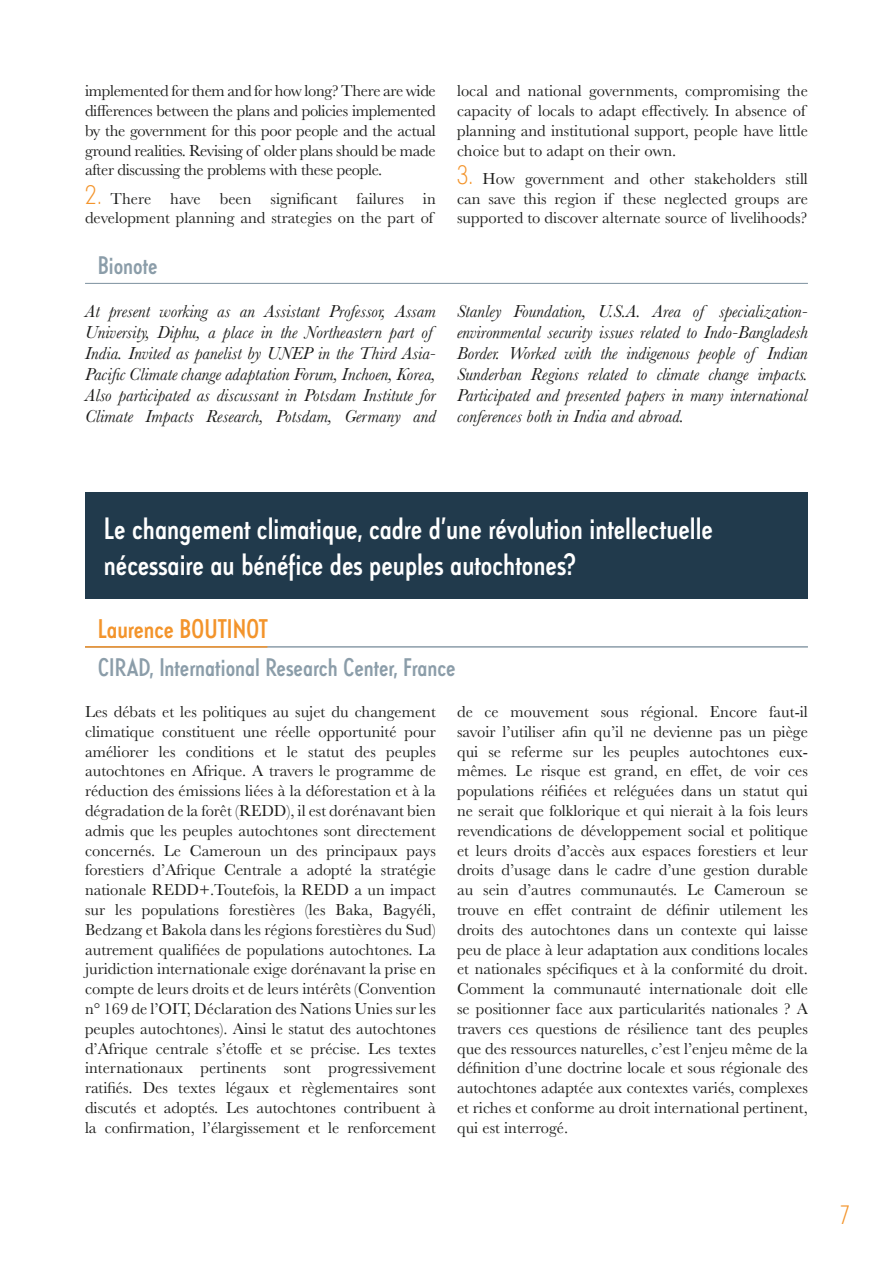
<style>
.page{position:relative;width:893px;height:1263px;background:#fff}
.page>*{position:absolute;margin:0;border:0;box-sizing:border-box;transform-origin:0 0}
.t1{font:500 condensed 30px/36px "Guildford Pro";color:#fff}
.t2{font:300 condensed 27px "Guildford Pro";color:#f3942b}
.t3{font:500 condensed 26.25px "Guildford Pro";color:#f3942b}
.t4{font:500 condensed 24.75px "Guildford Pro";color:#8b9da9}
.t5{font:italic 18px/21px "Baskerville";color:#1d1d1b}
.t6{font:16.5px/19.8px "Baskerville";color:#1d1d1b;text-align:justify}
.s1{font-family:"Guildford Pro";font-weight:300;font-stretch:condensed;font-size:27px;color:#f3942b}
</style>
<div class="page">
<hr style="left:85px;top:283px;width:723px;height:1px;background:#8b9da9">
<hr style="left:85px;top:646px;width:723px;height:2px;background:#8b9da9">
<hr style="left:85px;top:646px;width:182px;height:2px;background:#f3942b">
<div style="left:85px;top:492px;width:723px;height:107px;background:#213a4c"></div>
<p class="t6" style="left:85px;top:81px;width:352px">implemented for them and for how long? There are wide differences between the plans and policies implemented by the government for this poor people and the actual ground realities. Revising of older plans should be made after discussing the problems with these people.</p>
<p class="t6" style="left:85px;top:189px;width:352px"><span class="s1">2.</span> There have been significant failures in development planning and strategies on the part of</p>
<p class="t6" style="left:457px;top:81px;width:352px;text-align:left">local and national governments, compromising the capacity of locals to adapt effectively. In absence of planning and institutional support, people have little choice but to adapt on their own.</p>
<p class="t6" style="left:457px;top:169px;width:352px"><span class="s1">3.</span> How government and other stakeholders still can save this region if these neglected groups are supported to discover alternate source of livelihoods?</p>
<h3 class="t4" style="left:98px;top:250px;width:61px">Bionote</h3>
<p class="t5" style="left:85px;top:300px;width:352px">At present working as an Assistant Professor, Assam University, Diphu, a place in the Northeastern part of India. Invited as panelist by UNEP in the Third Asia-Pacific Climate change adaptation Forum, Inchoen, Korea, Also participated as discussant in Potsdam Institute for Climate Impacts Research, Potsdam, Germany and</p>
<p class="t5" style="left:457px;top:300px;width:352px;text-align:justify">Stanley Foundation, U.S.A. Area of specialization&shy;environmental security issues related to Indo-Bangladesh Border. Worked with the indigenous people of Indian Sunderban Regions related to climate change impacts.<br>Participated and presented papers in many international conferences both in India and abroad.</p>
<h1 class="t1" style="left:104px;top:510px;width:611px">Le changement climatique, cadre d’une révolution intellectuelle nécessaire au bénéfice des peuples autochtones?</h1>
<h3 class="t3" style="left:98px;top:611px;width:172px">Laurence BOUTINOT</h3>
<h3 class="t4" style="left:98px;top:651px;width:359px">CIRAD, International Research Center, France</h3>
<p class="t6" style="left:85px;top:702px;width:352px">Les débats et les politiques au sujet du changement climatique constituent une réelle opportunité pour améliorer les conditions et le statut des peuples autochtones en Afrique. A travers le programme de réduction des émissions liées à la déforestation et à la dégradation de la forêt (REDD), il est dorénavant bien admis que les peuples autochtones sont directement concernés. Le Cameroun un des principaux pays forestiers d’Afrique Centrale a adopté la stratégie nationale REDD+.Toutefois, la REDD a un impact sur les populations forestières (les Baka, Bagyéli, Bedzang et Bakola dans les régions forestières du Sud) autrement qualifiées de populations autochtones. La juridiction internationale exige dorénavant la prise en compte de leurs droits et de leurs intérêts (Convention n° 169 de l’OIT, Déclaration des Nations Unies sur les peuples autochtones). Ainsi le statut des autochtones d’Afrique centrale s’étoffe et se précise. Les textes internationaux pertinents sont progressivement ratifiés. Des textes légaux et règlementaires sont discutés et adoptés. Les autochtones contribuent à la confirmation, l’élargissement et le renforcement</p>
<p class="t6" style="left:457px;top:702px;width:352px">de ce mouvement sous régional. Encore faut-il savoir l’utiliser afin qu’il ne devienne pas un piège qui se referme sur les peuples autochtones eux&shy;mêmes. Le risque est grand, en effet, de voir ces populations réifiées et reléguées dans un statut qui ne serait que folklorique et qui nierait à la fois leurs revendications de développement social et politique et leurs droits d’accès aux espaces forestiers et leur droits d’usage dans le cadre d’une gestion durable au sein d’autres communautés. Le Cameroun se trouve en effet contraint de définir utilement les droits des autochtones dans un contexte qui laisse peu de place à leur adaptation aux conditions locales et nationales spécifiques et à la conformité du droit.<br>Comment la communauté internationale doit elle se positionner face aux particularités nationales ? A travers ces questions de résilience tant des peuples que des ressources naturelles, c’est l’enjeu même de la définition d’une doctrine locale et sous régionale des autochtones adaptée aux contextes variés, complexes et riches et conforme au droit international pertinent, qui est interrogé.</p>
<h2 class="t2" style="left:841px;top:1197px;width:10px">7</h2>
</div>
